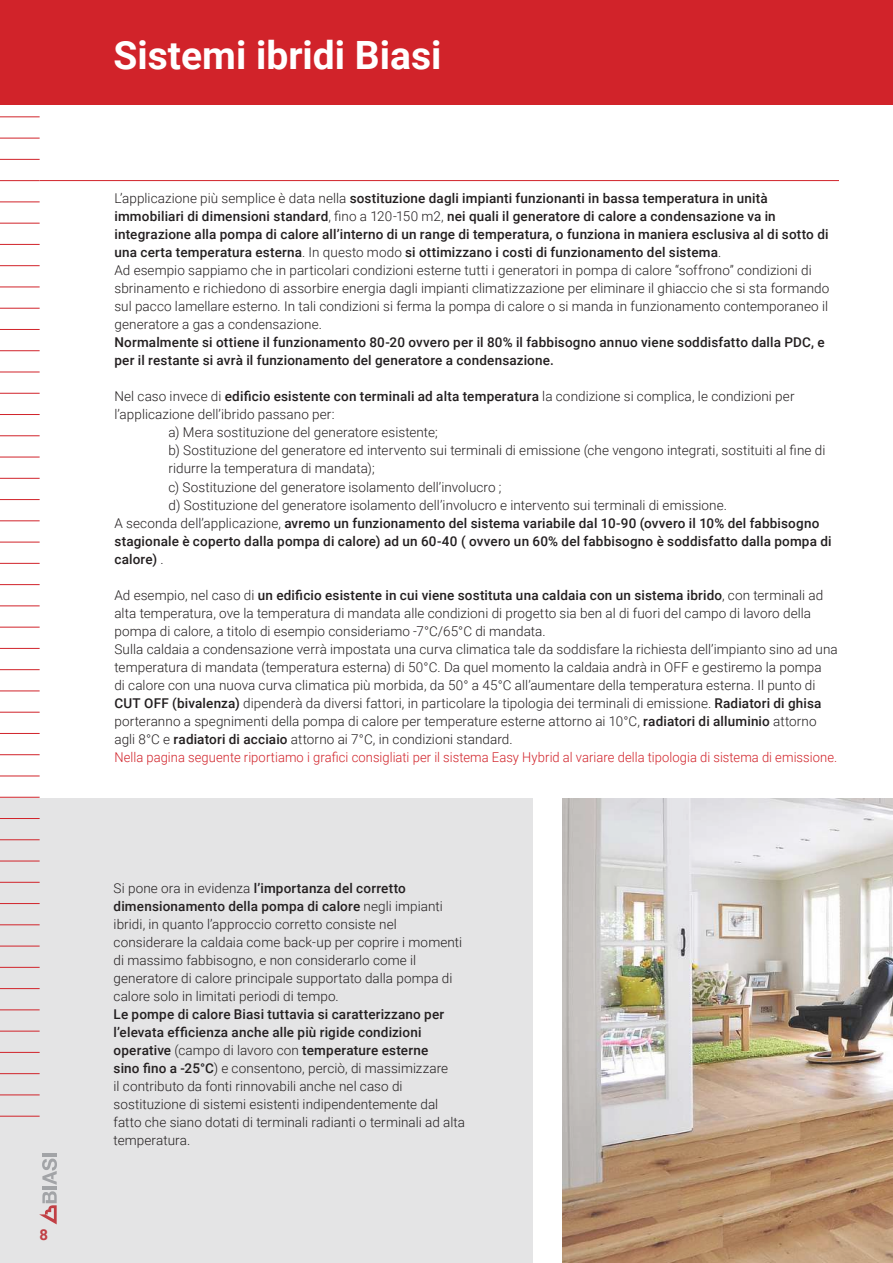
<style>
.page{position:relative;width:893px;height:1263px;background:#fff}
.page>*{position:absolute;margin:0;border:0;box-sizing:border-box;transform-origin:0 0}
.t1{font:700 39px "Roboto";color:#fff}
.t2{font:700 15px "Roboto";color:#d1232a}
.t3{font:300 13.5px/18px "Roboto";letter-spacing:.005em;color:#231f20}
.t4{font:500 13.5px/18px "Roboto";letter-spacing:.01em;color:#231f20}
.s1{font-weight:500}
.s2{font-weight:300}
.s3{color:#d1232a}
</style>
<div class="page">
<div style="left:0;top:798px;width:533px;height:465px;background:#e4e4e5"></div>
<img style="left:563px;top:798px;width:330px;height:465px">
<div style="left:0;top:0;width:893px;height:105px;background:#d1232a"></div>
<hr style="left:0;top:117px;width:40px;height:1px;background:#d1232a">
<hr style="left:0;top:287px;width:40px;height:1px;background:#d1232a">
<hr style="left:0;top:457px;width:40px;height:1px;background:#d1232a">
<hr style="left:0;top:627px;width:40px;height:1px;background:#d1232a">
<hr style="left:0;top:797px;width:40px;height:1px;background:#d1232a">
<hr style="left:0;top:967px;width:40px;height:1px;background:#d1232a">
<hr style="left:0;top:202px;width:40px;height:1px;background:#d1232a">
<hr style="left:0;top:372px;width:40px;height:1px;background:#d1232a">
<hr style="left:0;top:542px;width:40px;height:1px;background:#d1232a">
<hr style="left:0;top:712px;width:40px;height:1px;background:#d1232a">
<hr style="left:0;top:882px;width:40px;height:1px;background:#d1232a">
<hr style="left:0;top:1052px;width:40px;height:1px;background:#d1232a">
<hr style="left:0;top:159px;width:40px;height:1px;background:#d1232a">
<hr style="left:0;top:329px;width:40px;height:1px;background:#d1232a">
<hr style="left:0;top:499px;width:40px;height:1px;background:#d1232a">
<hr style="left:0;top:669px;width:40px;height:1px;background:#d1232a">
<hr style="left:0;top:839px;width:40px;height:1px;background:#d1232a">
<hr style="left:0;top:1009px;width:40px;height:1px;background:#d1232a">
<hr style="left:0;top:244px;width:40px;height:1px;background:#d1232a">
<hr style="left:0;top:414px;width:40px;height:1px;background:#d1232a">
<hr style="left:0;top:584px;width:40px;height:1px;background:#d1232a">
<hr style="left:0;top:754px;width:40px;height:1px;background:#d1232a">
<hr style="left:0;top:924px;width:40px;height:1px;background:#d1232a">
<hr style="left:0;top:1095px;width:40px;height:1px;background:#d1232a">
<hr style="left:0;top:1116px;width:40px;height:1px;background:#d1232a">
<hr style="left:0;top:138px;width:40px;height:1px;background:#d1232a">
<hr style="left:0;top:308px;width:40px;height:1px;background:#d1232a">
<hr style="left:0;top:478px;width:40px;height:1px;background:#d1232a">
<hr style="left:0;top:648px;width:40px;height:1px;background:#d1232a">
<hr style="left:0;top:818px;width:40px;height:1px;background:#d1232a">
<hr style="left:0;top:988px;width:40px;height:1px;background:#d1232a">
<hr style="left:0;top:223px;width:40px;height:1px;background:#d1232a">
<hr style="left:0;top:393px;width:40px;height:1px;background:#d1232a">
<hr style="left:0;top:563px;width:40px;height:1px;background:#d1232a">
<hr style="left:0;top:733px;width:40px;height:1px;background:#d1232a">
<hr style="left:0;top:903px;width:40px;height:1px;background:#d1232a">
<hr style="left:0;top:1073px;width:40px;height:1px;background:#d1232a">
<hr style="left:0;top:180px;width:40px;height:1px;background:#d1232a">
<hr style="left:0;top:350px;width:40px;height:1px;background:#d1232a">
<hr style="left:0;top:521px;width:40px;height:1px;background:#d1232a">
<hr style="left:0;top:691px;width:40px;height:1px;background:#d1232a">
<hr style="left:0;top:861px;width:40px;height:1px;background:#d1232a">
<hr style="left:0;top:1031px;width:40px;height:1px;background:#d1232a">
<hr style="left:0;top:265px;width:40px;height:1px;background:#d1232a">
<hr style="left:0;top:435px;width:40px;height:1px;background:#d1232a">
<hr style="left:0;top:606px;width:40px;height:1px;background:#d1232a">
<hr style="left:0;top:776px;width:40px;height:1px;background:#d1232a">
<hr style="left:0;top:946px;width:40px;height:1px;background:#d1232a">
<hr style="left:40px;top:180px;width:799px;height:1px;background:#d1232a">
<p class="t2" style="left:40px;top:1224px;width:10px">8</p>
<h1 class="t1" style="left:114px;top:28px;width:329px">Sistemi ibridi Biasi</h1>
<p class="t3" style="left:114px;top:189px;width:716px">L’applicazione più semplice è data nella <span class="s1">sostituzione dagli impianti funzionanti in bassa temperatura in unità immobiliari di dimensioni standard</span>, fino a 120-150 m2, <span class="s1">nei quali il generatore di calore a condensazione va in integrazione alla pompa di calore all’interno di un range di temperatura, o funziona in maniera esclusiva al di sotto di una certa temperatura esterna</span>. In questo modo <span class="s1">si ottimizzano i costi di funzionamento del sistema</span>.<br>Ad esempio sappiamo che in particolari condizioni esterne tutti i generatori in pompa di calore “soffrono” condizioni di sbrinamento e richiedono di assorbire energia dagli impianti climatizzazione per eliminare il ghiaccio che si sta formando sul pacco lamellare esterno. In tali condizioni si ferma la pompa di calore o si manda in funzionamento contemporaneo il generatore a gas a condensazione.</p>
<p class="t4" style="left:114px;top:333px;width:712px">Normalmente si ottiene il funzionamento 80-20 ovvero per il 80% il fabbisogno annuo viene soddisfatto dalla PDC, e per il restante si avrà il funzionamento del generatore a condensazione.</p>
<p class="t3" style="left:114px;top:387px;width:682px">Nel caso invece di <span class="s1">edificio esistente con terminali ad alta temperatura</span> la condizione si complica, le condizioni per</p>
<p class="t3" style="left:114px;top:405px;width:222px">l’applicazione dell’ibrido passano per:</p>
<p class="t3" style="left:168px;top:423px;width:271px">a) Mera sostituzione del generatore esistente;</p>
<p class="t3" style="left:168px;top:441px;width:658px">b) Sostituzione del generatore ed intervento sui terminali di emissione (che vengono integrati, sostituiti al fine di</p>
<p class="t3" style="left:168px;top:459px;width:208px">ridurre la temperatura di mandata);</p>
<p class="t3" style="left:168px;top:477px;width:335px">c) Sostituzione del generatore isolamento dell’involucro ;</p>
<p class="t3" style="left:168px;top:495px;width:560px">d) Sostituzione del generatore isolamento dell’involucro e intervento sui terminali di emissione.</p>
<p class="t4" style="left:114px;top:513px;width:706px"><span class="s2">A seconda dell’applicazione,</span> avremo un funzionamento del sistema variabile dal 10-90 (ovvero il 10% del fabbisogno</p>
<p class="t4" style="left:114px;top:531px;width:719px">stagionale è coperto dalla pompa di calore) ad un 60-40 ( ovvero un 60% del fabbisogno è soddisfatto dalla pompa di</p>
<p class="t4" style="left:114px;top:549px;width:51px">calore) <span class="s2">.</span></p>
<p class="t3" style="left:114px;top:585px;width:725px">Ad esempio, nel caso di <span class="s1">un edificio esistente in cui viene sostituta una caldaia con un sistema ibrido</span>, con terminali ad alta temperatura, ove la temperatura di mandata alle condizioni di progetto sia ben al di fuori del campo di lavoro della pompa di calore, a titolo di esempio consideriamo -7°C/65°C di mandata.<br>Sulla caldaia a condensazione verrà impostata una curva climatica tale da soddisfare la richiesta dell’impianto sino ad una temperatura di mandata (temperatura esterna) di 50°C. Da quel momento la caldaia andrà in OFF e gestiremo la pompa<br>di calore con una nuova curva climatica più morbida, da 50° a 45°C all’aumentare della temperatura esterna. Il punto di <span class="s1">CUT OFF (bivalenza)</span> dipenderà da diversi fattori, in particolare la tipologia dei terminali di emissione. <span class="s1">Radiatori di ghisa </span>porteranno a spegnimenti della pompa di calore per temperature esterne attorno ai 10°C, <span class="s1">radiatori di alluminio</span> attorno agli 8°C e <span class="s1">radiatori di acciaio</span> attorno ai 7°C, in condizioni standard.<br><span class="s3">Nella pagina seguente riportiamo i grafici consigliati per il sistema Easy Hybrid al variare della tipologia di sistema di emissione.</span></p>
<p class="t3" style="left:114px;top:878px;width:350px">Si pone ora in evidenza <span class="s1">l’importanza del corretto dimensionamento della pompa di calore</span> negli impianti ibridi, in quanto l’approccio corretto consiste nel considerare la caldaia come back-up per coprire i momenti di massimo fabbisogno, e non considerarlo come il generatore di calore principale supportato dalla pompa di calore solo in limitati periodi di tempo.</p>
<p class="t3" style="left:114px;top:1004px;width:353px"><span class="s1">Le pompe di calore Biasi tuttavia si caratterizzano per l’elevata efficienza anche alle più rigide condizioni operative</span> (campo di lavoro con <span class="s1">temperature esterne<br>sino fino a -25°C</span>) e consentono, perciò, di massimizzare<br>il contributo da fonti rinnovabili anche nel caso di sostituzione di sistemi esistenti indipendentemente dal fatto che siano dotati di terminali radianti o terminali ad alta temperatura.</p>
</div>
